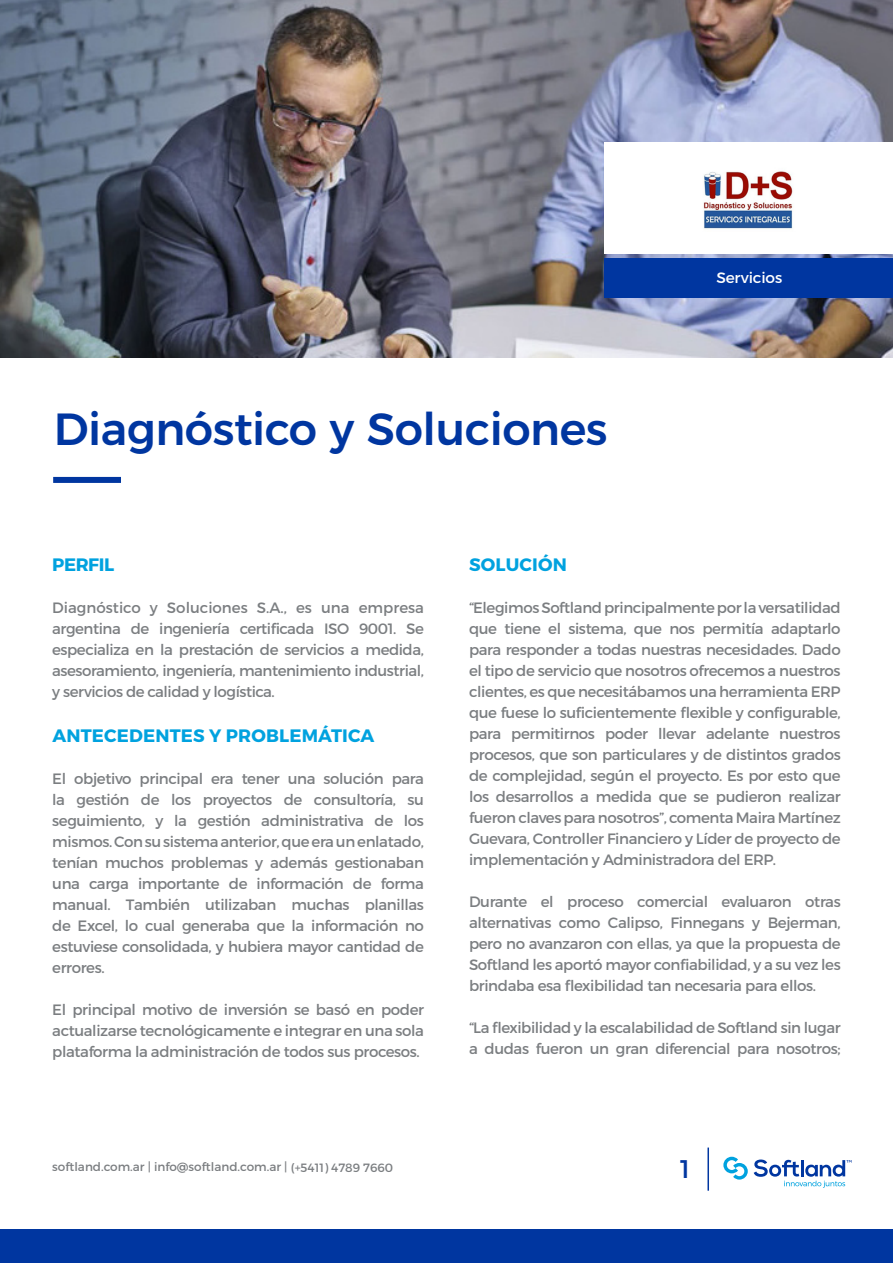
<style>
.page{position:relative;width:893px;height:1263px;background:#fff}
.page>*{position:absolute;margin:0;border:0;box-sizing:border-box;transform-origin:0 0}
.Texto_portada_alinea{font:500 45px "Montserrat";letter-spacing:-.01em;color:#0036a0}
.t1{font:25.5px "Montserrat";color:#0036a0}
.txt_2{font:700 18px "Montserrat";letter-spacing:.01em;color:#00a2df}
.txt_2-2{font:15px/21px "Montserrat";letter-spacing:-.025em;color:#7b7e81;text-align:justify}
.txt_justificado{font:15px "Montserrat";letter-spacing:-.01em;color:#fff}
.t2{font:12px "Montserrat";color:#7b7e81}
</style>
<div class="page">
<hr style="left:707px;top:1147px;width:2px;height:44px;background:#0036a0">
<img style="left:0;top:0;width:893px;height:357px">
<svg style="left:723px;top:1157px;width:25px;height:22px"></svg>
<svg style="left:754px;top:1159px;width:97px;height:29px"></svg>
<div style="left:0;top:1229px;width:893px;height:34px;background:#0036a0"></div>
<div style="left:53px;top:477px;width:68px;height:6px;background:#0036a0"></div>
<div style="left:604px;top:142px;width:289px;height:112px;background:#fff"></div>
<div style="left:604px;top:258px;width:289px;height:39px;background:#0036a0"></div>
<img style="left:703px;top:171px;width:90px;height:58px">
<p class="Texto_portada_alinea" style="left:54px;top:393px;width:555px">Diagnóstico y Soluciones</p>
<p class="txt_justificado" style="left:716px;top:268px;width:67px">Servicios</p>
<p class="txt_2" style="left:52px;top:553px;width:63px">PERFIL</p>
<p class="txt_2-2" style="left:52px;top:597px;width:373px">Diagnóstico y Soluciones S.A., es una empresa argentina de ingeniería certificada ISO 9001. Se especializa en la prestación de servicios a medida, asesoramiento, ingeniería, mantenimiento industrial, y servicios de calidad y logística.</p>
<p class="txt_2" style="left:52px;top:724px;width:324px">ANTECEDENTES Y PROBLEMÁTICA</p>
<p class="txt_2-2" style="left:52px;top:768px;width:373px">El objetivo principal era tener una solución para la gestión de los proyectos de consultoría, su seguimiento, y la gestión administrativa de los mismos. Con su sistema anterior, que era un enlatado, tenían muchos problemas y además gestionaban una carga importante de información de forma manual. También utilizaban muchas planillas de Excel, lo cual generaba que la información no estuviese consolidada, y hubiera mayor cantidad de errores.</p>
<p class="txt_2-2" style="left:52px;top:999px;width:373px">El principal motivo de inversión se basó en poder actualizarse tecnológicamente e integrar en una sola plataforma la administración de todos sus procesos.</p>
<p class="t2" style="left:52px;top:1160px;width:342px">softland.com.ar | info@softland.com.ar | (+5411) 4789 7660</p>
<p class="txt_2" style="left:469px;top:553px;width:99px">SOLUCIÓN</p>
<p class="txt_2-2" style="left:469px;top:597px;width:373px">“Elegimos Softland principalmente por la versatilidad que tiene el sistema, que nos permitía adaptarlo para responder a todas nuestras necesidades. Dado el tipo de servicio que nosotros ofrecemos a nuestros clientes, es que necesitábamos una herramienta ERP que fuese lo suficientemente flexible y configurable, para permitirnos poder llevar adelante nuestros procesos, que son particulares y de distintos grados de complejidad, según el proyecto. Es por esto que los desarrollos a medida que se pudieron realizar fueron claves para nosotros”, comenta Maira Martínez Guevara, Controller Financiero y Líder de proyecto de implementación y Administradora del ERP.</p>
<p class="txt_2-2" style="left:469px;top:891px;width:373px">Durante el proceso comercial evaluaron otras alternativas como Calipso, Finnegans y Bejerman, pero no avanzaron con ellas, ya que la propuesta de Softland les aportó mayor confiabilidad, y a su vez les brindaba esa flexibilidad tan necesaria para ellos.</p>
<p class="txt_2-2" style="left:469px;top:1017px;width:373px">“La flexibilidad y la escalabilidad de Softland sin lugar a dudas fueron un gran diferencial para nosotros;</p>
<h2 class="t1" style="left:680px;top:1153px;width:11px">1</h2>
</div>
